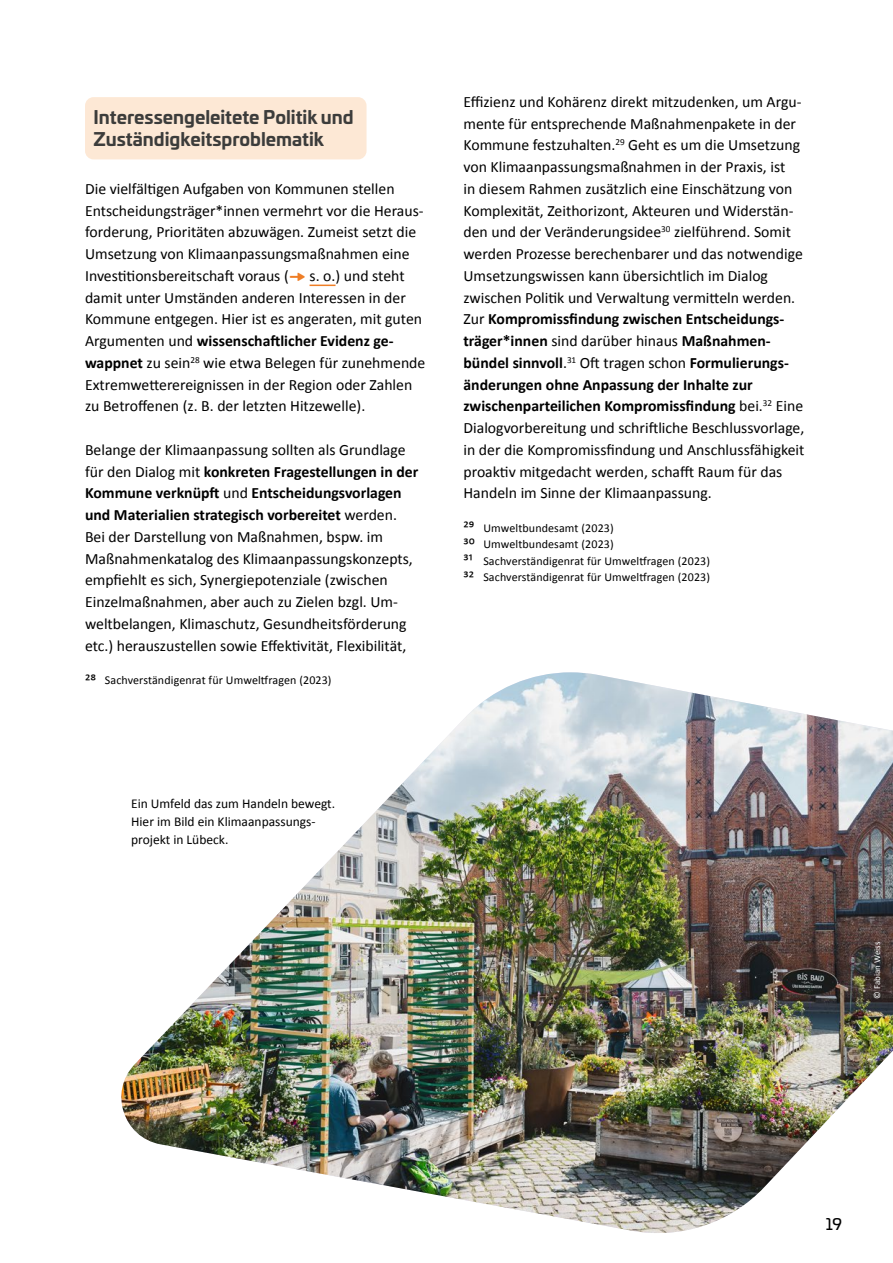
<style>
.page{position:relative;width:893px;height:1263px;background:#fff}
.page>*{position:absolute;margin:0;border:0;box-sizing:border-box;transform-origin:0 0}
.Headlines_Headline_Orange_H2_IHV{font:700 18px/21.8px "Univia Pro";color:#3c3c3b}
.Text_Fließtext_p{font:15.75px/21.8px "Calibri";color:#000}
.t1{font:15.75px "Univia Pro";color:#000}
.t2{font:13.5px/18px "Calibri";color:#000}
.Fußnotentext{font:12px "Calibri";letter-spacing:.01em;color:#000}
.t3{font:9px "Calibri";color:#fff}
.s1{font-family:"Univia Pro";font-weight:700;font-size:18px;color:#ef7e26}
.s2{font-weight:700}
.s3{font-size:15.75px}
</style>
<div class="page">
<div style="left:85px;top:97px;width:282px;height:62px;background:#fde8d5;border-radius:9px"></div>
<svg style="left:310px;top:285px;width:26px;height:1px"></svg>
<img style="left:121px;top:672px;width:772px;height:561px">
<h2 class="Headlines_Headline_Orange_H2_IHV" style="left:94px;top:105px;width:262px">Interessengeleitete Politik und<br>Zuständigkeitsproblematik</h2>
<p class="Text_Fließtext_p" style="left:85px;top:177px;width:342px">Die vielfältigen Aufgaben von Kommunen stellen Entscheidungsträger*innen vermehrt vor die Heraus&shy;forderung, Prioritäten abzuwägen. Zumeist setzt die Umsetzung von Klimaanpassungsmaßnahmen eine Investitionsbereitschaft voraus (<span class="s1">→</span> s. o.) und steht damit unter Umständen anderen Interessen in der Kommune entgegen. Hier ist es angeraten, mit guten Argumenten und <span class="s2">wissenschaftlicher Evidenz ge&shy;wappnet</span> zu sein<sup>28</sup> wie etwa Belegen für zunehmende Extremwetterereignissen in der Region oder Zahlen zu Betroffenen (z. B. der letzten Hitzewelle).</p>
<p class="Text_Fließtext_p" style="left:85px;top:438px;width:335px">Belange der Klimaanpassung sollten als Grundlage für den Dialog mit <span class="s2">konkreten Fragestellungen in der Kommune verknüpft</span> und <span class="s2">Entscheidungsvorlagen und Materialien strategisch vorbereitet</span> werden.<br>Bei der Darstellung von Maßnahmen, bspw. im Maßnahmenkatalog des Klimaanpassungskonzepts, empfiehlt es sich, Synergiepotenziale (zwischen Einzelmaßnahmen, aber auch zu Zielen bzgl. Um&shy;weltbelangen, Klimaschutz, Gesundheitsförderung etc.) herauszustellen sowie Effektivität, Flexibilität,</p>
<p class="Fußnotentext" style="left:85px;top:672px;width:248px"><span class="s3">28</span> Sachverständigenrat für Umweltfragen (2023)</p>
<p class="Text_Fließtext_p" style="left:463px;top:90px;width:342px">Effizienz und Kohärenz direkt mitzudenken, um Argu&shy;mente für entsprechende Maßnahmenpakete in der Kommune festzuhalten.<sup>29</sup> Geht es um die Umsetzung von Klimaanpassungsmaßnahmen in der Praxis, ist<br>in diesem Rahmen zusätzlich eine Einschätzung von Komplexität, Zeithorizont, Akteuren und Widerstän&shy;den und der Veränderungsidee<sup>30</sup> zielführend. Somit werden Prozesse berechenbarer und das notwendige Umsetzungswissen kann übersichtlich im Dialog zwischen Politik und Verwaltung vermitteln werden.<br>Zur <span class="s2">Kompromissfindung zwischen Entscheidungs&shy;träger*innen</span> sind darüber hinaus <span class="s2">Maßnahmen&shy;bündel sinnvoll</span>.<sup>31</sup> Oft tragen schon <span class="s2">Formulierungs&shy;änderungen ohne Anpassung der Inhalte zur zwischenparteilichen Kompromissfindung</span> bei.<sup>32</sup> Eine Dialogvorbereitung und schriftliche Beschlussvorlage, in der die Kompromissfindung und Anschlussfähigkeit proaktiv mitgedacht werden, schafft Raum für das Handeln im Sinne der Klimaanpassung.</p>
<p class="Fußnotentext" style="left:463px;top:519px;width:152px"><span class="s3">29</span> Umweltbundesamt (2023)</p>
<p class="Fußnotentext" style="left:463px;top:536px;width:152px"><span class="s3">30</span> Umweltbundesamt (2023)</p>
<p class="Fußnotentext" style="left:463px;top:552px;width:248px"><span class="s3">31</span> Sachverständigenrat für Umweltfragen (2023)</p>
<p class="Fußnotentext" style="left:463px;top:569px;width:248px"><span class="s3">32</span> Sachverständigenrat für Umweltfragen (2023)</p>
<p class="t2" style="left:131px;top:794px;width:206px">Ein Umfeld das zum Handeln bewegt.<br>Hier im Bild ein Klimaanpassungs&shy;projekt in Lübeck.</p>
<p class="t3" style="left:871px;top:999px;width:58px;rotate:-90deg">© Fabian Weiss</p>
<p class="t1" style="left:826px;top:1212px;width:18px">19</p>
</div>
